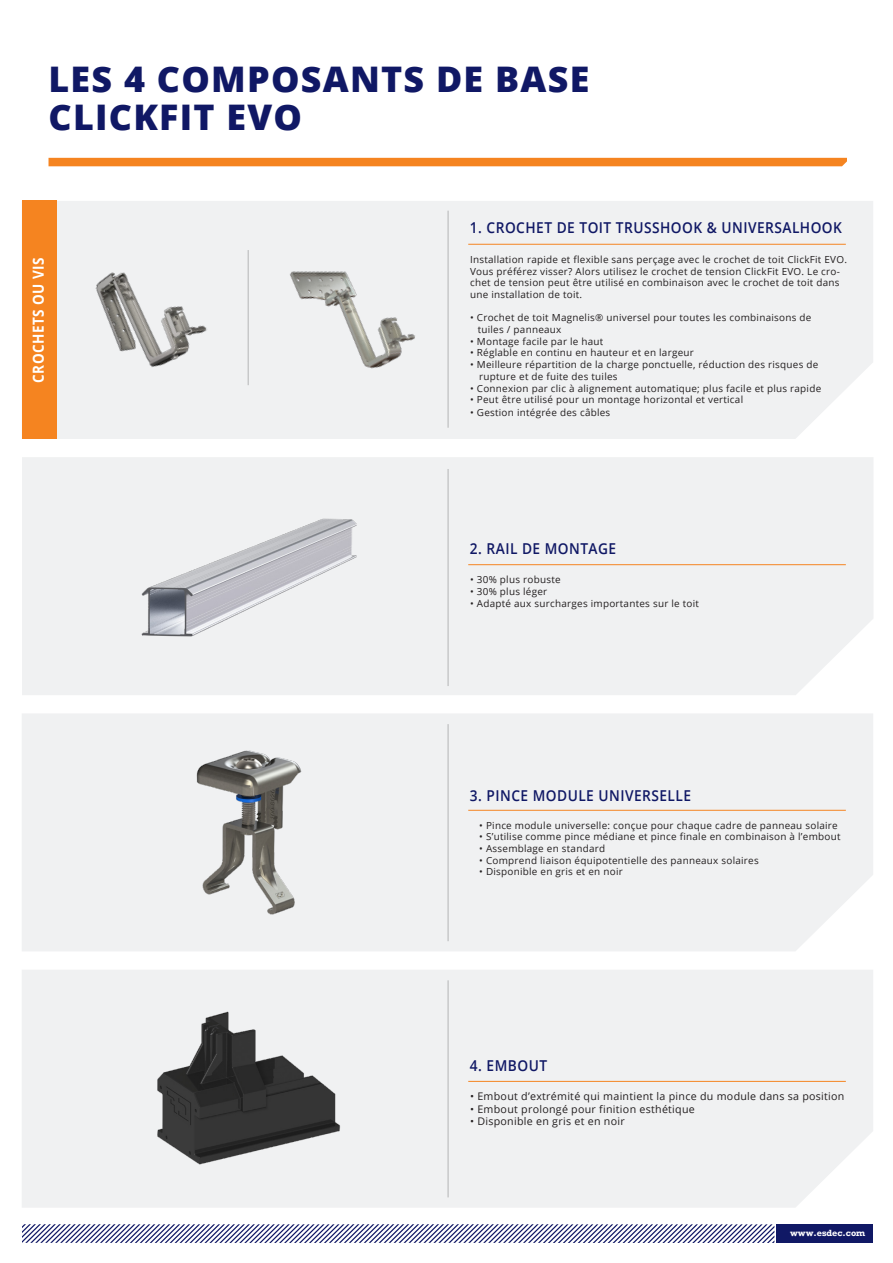
<style>
.page{position:relative;width:893px;height:1263px;background:#fff}
.page>*{position:absolute;margin:0;border:0;box-sizing:border-box;transform-origin:0 0}
.t1{font:800 35.25px/37.5px "Open Sans";letter-spacing:.035em;color:#101865}
.t2{font:700 15.3px "Open Sans";letter-spacing:.035em;color:#fff;scale:.89 1}
.t3{font:600 15px "Open Sans";letter-spacing:.035em;color:#101865;scale:.91 1}
.t4{font:10.5px "Open Sans";letter-spacing:.025em;color:#231f20}
.t5{font:9.75px/11.7px "Open Sans";letter-spacing:.025em;color:#231f20}
.t6{font:700 8.4px "Rockwell";color:#fff}
</style>
<div class="page">
<div style="left:49px;top:158px;width:798px;height:8px;background:#f58420"></div>
<svg style="left:22px;top:1224px;width:851px;height:19px"></svg>
<div style="left:57px;top:201px;width:816px;height:238px;background:#f0f1f2"></div>
<div style="left:22px;top:457px;width:851px;height:238px;background:#f0f1f2"></div>
<div style="left:22px;top:714px;width:851px;height:237px;background:#f0f1f2"></div>
<div style="left:22px;top:970px;width:851px;height:238px;background:#f0f1f2"></div>
<hr style="left:468px;top:244px;width:378px;height:1px;background:#f58420">
<img style="left:79px;top:265px;width:138px;height:115px">
<hr style="left:468px;top:564px;width:378px;height:1px;background:#f58420">
<hr style="left:448px;top:469px;width:1px;height:217px;background:#57585a">
<img style="left:137px;top:515px;width:223px;height:124px">
<hr style="left:468px;top:810px;width:378px;height:1px;background:#f58420">
<hr style="left:448px;top:724px;width:1px;height:217px;background:#57585a">
<img style="left:191px;top:748px;width:114px;height:168px">
<hr style="left:468px;top:1081px;width:378px;height:1px;background:#f58420">
<hr style="left:448px;top:980px;width:1px;height:217px;background:#57585a">
<img style="left:153px;top:1009px;width:191px;height:157px">
<div style="left:22px;top:201px;width:35px;height:238px;background:#f58420"></div>
<img style="left:248px;top:248px;width:198px;height:139px">
<hr style="left:448px;top:211px;width:1px;height:217px;background:#57585a">
<hr style="left:248px;top:250px;width:1px;height:135px;background:#57585a">
<p class="t1" style="left:49px;top:59px;width:542px">LES 4 COMPOSANTS DE BASE<br>CLICKFIT EVO</p>
<p class="t2" style="left:27px;top:383px;width:142px;rotate:-90deg">CROCHETS OU VIS</p>
<p class="t3" style="left:470px;top:217px;width:410px">1. CROCHET DE TOIT TRUSSHOOK &amp; UNIVERSALHOOK</p>
<p class="t5" style="left:470px;top:253px;width:378px">Installation rapide et flexible sans perçage avec le crochet de toit ClickFit EVO.<br>Vous préférez visser? Alors utilisez le crochet de tension ClickFit EVO. Le cro&shy;chet de tension peut être utilisé en combinaison avec le crochet de toit dans une installation de toit.</p>
<p class="t5" style="left:478px;top:312px;width:335px;text-indent:-8px">• Crochet de toit Magnelis® universel pour toutes les combinaisons de tuiles / panneaux</p>
<p class="t5" style="left:470px;top:335px;width:135px">• Montage facile par le haut</p>
<p class="t5" style="left:470px;top:347px;width:225px">• Réglable en continu en hauteur et en largeur</p>
<p class="t5" style="left:479px;top:358px;width:341px;text-indent:-9px">• Meilleure répartition de la charge ponctuelle, réduction des risques de rupture et de fuite des tuiles</p>
<p class="t5" style="left:470px;top:382px;width:353px">• Connexion par clic à alignement automatique; plus facile et plus rapide</p>
<p class="t5" style="left:470px;top:394px;width:275px">• Peut être utilisé pour un montage horizontal et vertical</p>
<p class="t5" style="left:470px;top:406px;width:142px">• Gestion intégrée des câbles</p>
<p class="t3" style="left:470px;top:538px;width:162px">2. RAIL DE MONTAGE</p>
<p class="t5" style="left:470px;top:573px;width:92px">• 30% plus robuste</p>
<p class="t5" style="left:470px;top:585px;width:79px">• 30% plus léger</p>
<p class="t5" style="left:470px;top:598px;width:230px">• Adapté aux surcharges importantes sur le toit</p>
<p class="t3" style="left:470px;top:785px;width:245px">3. PINCE MODULE UNIVERSELLE</p>
<p class="t5" style="left:479px;top:819px;width:360px">• Pince module universelle: conçue pour chaque cadre de panneau solaire</p>
<p class="t5" style="left:479px;top:831px;width:363px">• S’utilise comme pince médiane et pince finale en combinaison à l’embout</p>
<p class="t5" style="left:479px;top:842px;width:127px">• Assemblage en standard</p>
<p class="t5" style="left:479px;top:854px;width:281px">• Comprend liaison équipotentielle des panneaux solaires</p>
<p class="t5" style="left:479px;top:866px;width:145px">• Disponible en gris et en noir</p>
<p class="t3" style="left:470px;top:1055px;width:86px">4. EMBOUT</p>
<p class="t4" style="left:470px;top:1089px;width:376px">• Embout d’extrémité qui maintient la pince du module dans sa position</p>
<p class="t4" style="left:470px;top:1102px;width:226px">• Embout prolongé pour finition esthétique</p>
<p class="t4" style="left:470px;top:1114px;width:156px">• Disponible en gris et en noir</p>
<p class="t6" style="left:790px;top:1227px;width:77px">www.esdec.com</p>
</div>
